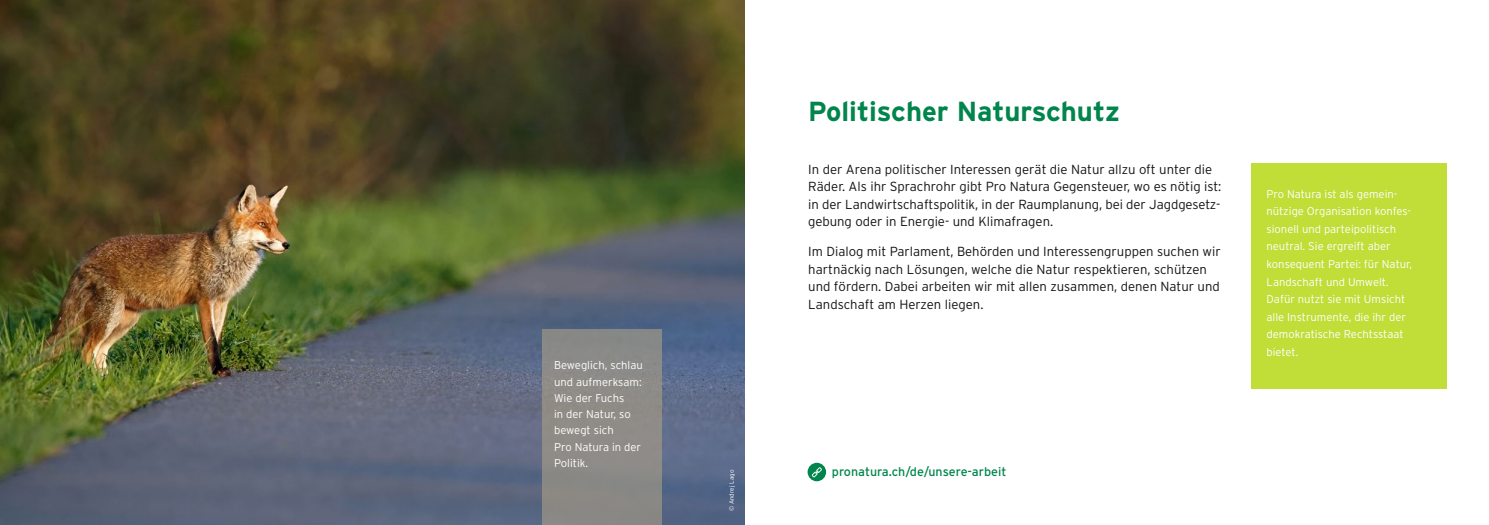
<style>
.page{position:relative;width:1489px;height:525px;background:#fff}
.page>*{position:absolute;margin:0;border:0;box-sizing:border-box;transform-origin:0 0}
.t1{font:700 27.5px "Interstate";color:#00854c}
.t2{font:300 13.12px/17.5px "Interstate";color:#131413}
.t3{font:12.5px "Interstate";color:#00854c}
.t4{font:300 11.25px/17.5px "Interstate";color:#fff}
.t5{font:300 6.25px "Interstate";letter-spacing:.01em;color:#fff}
</style>
<div class="page">
<img style="left:0;top:0;width:744px;height:524px">
<div style="left:1250px;top:163px;width:196px;height:225px;background:#c0dd38"></div>
<div style="left:542px;top:328px;width:120px;height:196px;background:#8c8a86"></div>
<svg style="left:807px;top:462px;width:19px;height:19px"></svg>
<p class="t4" style="left:554px;top:357px;width:90px;line-height:16.2px">Beweglich, schlau und aufmerksam:<br>Wie der Fuchs<br>in der Natur, so bewegt sich<br>Pro Natura in der<br>Politik.</p>
<p class="t5" style="left:727px;top:511px;width:43px;rotate:-90deg">© Andrej Lago</p>
<h1 class="t1" style="left:808px;top:95px;width:313px">Politischer Naturschutz</h1>
<p class="t2" style="left:808px;top:160px;width:414px">In der Arena politischer Interessen gerät die Natur allzu oft unter die Räder. Als ihr Sprachrohr gibt Pro Natura Gegensteuer, wo es nötig ist: in der Landwirtschaftspolitik, in der Raumplanung, bei der Jagdgesetz&shy;gebung oder in Energie- und Klimafragen.</p>
<p class="t2" style="left:808px;top:243px;width:414px">Im Dialog mit Parlament, Behörden und Interessengruppen suchen wir hartnäckig nach Lösungen, welche die Natur respektieren, schützen und fördern. Dabei arbeiten wir mit allen zusammen, denen Natur und Landschaft am Herzen liegen.</p>
<p class="t3" style="left:831px;top:464px;width:176px">pronatura.ch/de/unsere-arbeit</p>
<p class="t4" style="left:1266px;top:185px;width:147px">Pro Natura ist als gemein&shy;nützige Organisation konfes&shy;sionell und parteipolitisch neutral. Sie ergreift aber konsequent Partei: für Natur,<br>Landschaft und Umwelt.<br>Dafür nutzt sie mit Umsicht alle Instrumente, die ihr der demokratische Rechtsstaat bietet.</p>
</div>
